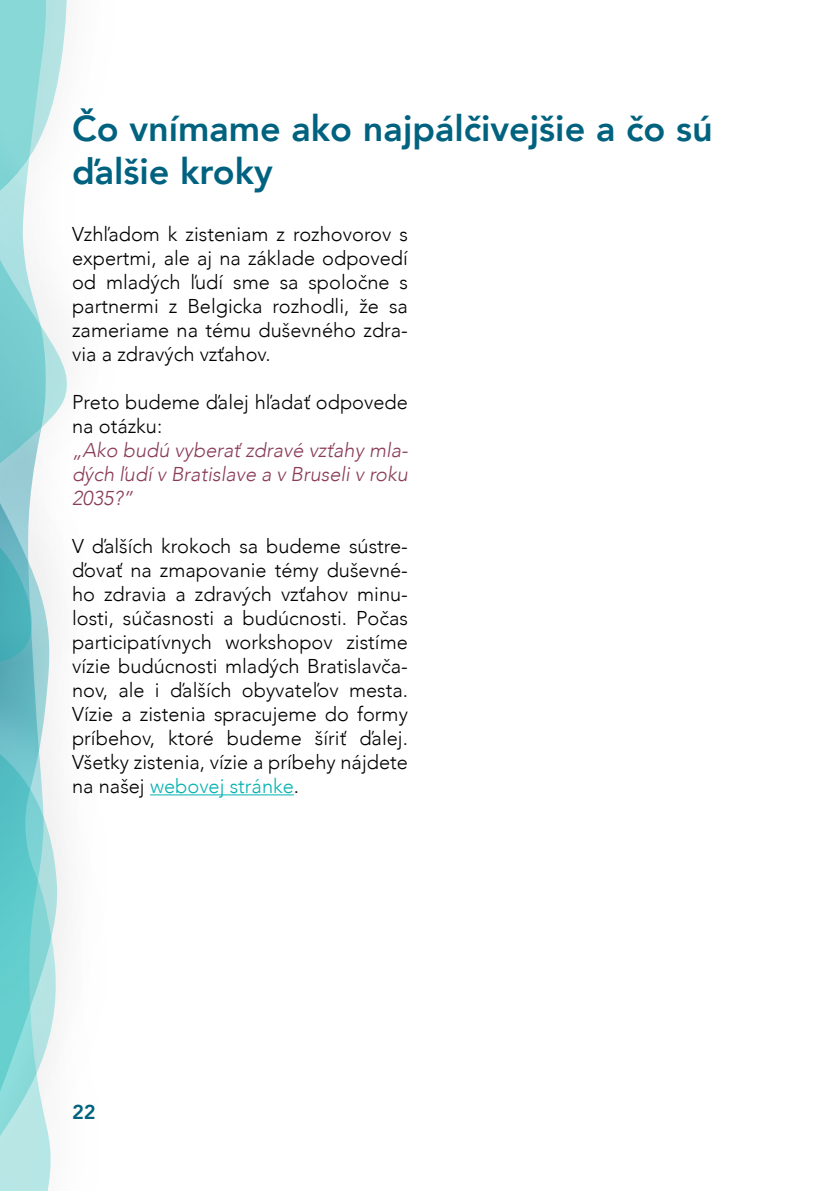
<style>
.page{position:relative;width:840px;height:1191px;background:#fff}
.page>*{position:absolute;margin:0;border:0;box-sizing:border-box;transform-origin:0 0}
.t1{font:800 36px/43.2px "Avenir";color:#00627f}
.t2{font:300 20px/24px "Avenir";color:#020203}
.t3{font:300 20px/24px "Avenir";color:#000;text-align:justify}
.t4{font:italic 300 20px/24px "Avenir";color:#8a3c59;text-align:justify}
.t5{font:800 20px "Avenir";color:#00627f}
.s1{color:#06b2b1}
</style>
<div class="page">
<img style="left:0;top:686px;width:66px;height:281px">
<svg style="left:0;top:728px;width:60px;height:463px;background:#94d8d9"></svg>
<img style="left:0;top:0;width:67px;height:686px">
<svg style="left:0;top:13px;width:67px;height:653px"></svg>
<hr style="left:150px;top:794px;width:144px;height:1px;background:#06b2b1">
<h1 class="t1" style="left:72px;top:107px;width:641px">Čo vnímame ako najpálčivejšie a čo sú ďalšie kroky</h1>
<p class="t3" style="left:72px;top:222px;width:337px">Vzhľadom k zisteniam z rozhovorov s expertmi, ale aj na základe odpovedí od mladých ľudí sme sa spoločne s partnermi z Belgicka rozhodli, že sa zameriame na tému duševného zdra&shy;via a zdravých vzťahov.</p>
<p class="t2" style="left:72px;top:390px;width:337px">Preto budeme ďalej hľadať odpovede na otázku:</p>
<p class="t4" style="left:72px;top:438px;width:337px">„Ako budú vyberať zdravé vzťahy mla&shy;dých ľudí v Bratislave a v Bruseli v roku 2035?”</p>
<p class="t2" style="left:72px;top:534px;width:337px;text-align:justify">V ďalších krokoch sa budeme sústre&shy;ďovať na zmapovanie témy duševné&shy;ho zdravia a zdravých vzťahov minu&shy;losti, súčasnosti a budúcnosti. Počas participatívnych workshopov zistíme vízie budúcnosti mladých Bratislavča&shy;nov, ale i ďalších obyvateľov mesta.<br>Vízie a zistenia spracujeme do formy príbehov, ktoré budeme šíriť ďalej.<br>Všetky zistenia, vízie a príbehy nájdete na našej <span class="s1">webovej stránke</span>.</p>
<p class="t5" style="left:72px;top:1096px;width:25px">22</p>
</div>
